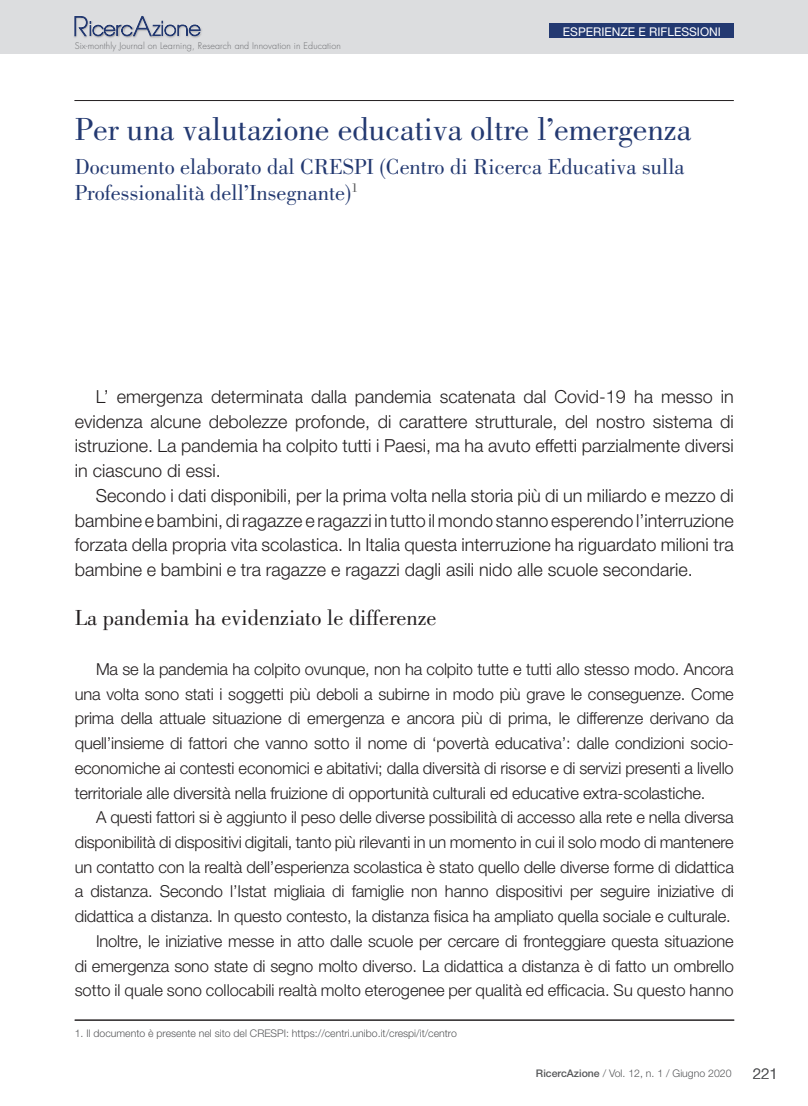
<style>
.page{position:relative;width:808px;height:1106px;background:#fff}
.page>*{position:absolute;margin:0;border:0;box-sizing:border-box;transform-origin:0 0}
.t1{font:33px "Bodoni";color:#233971}
.t2{font:22.5px/25.5px "Bodoni";color:#233971}
.t3{font:22.5px "Bodoni";color:#231f20}
.t4{font:300 18px/24.8px "Helvetica Neue LT";color:#231f20;text-align:justify}
.t5{font:300 16.5px/24.8px "Helvetica Neue LT";letter-spacing:-.01em;color:#231f20;text-align:justify}
.t6{font:300 15px "Helvetica Neue CE";color:#57585a}
.t7{font:12px "Helvetica Neue";color:#fff}
.t8{font:300 10.5px "Helvetica Neue CE";color:#57585a}
.t9{font:300 9px "Futura";letter-spacing:.01em;color:#6c6d70}
.s1{font-weight:500}
</style>
<div class="page">
<div style="left:0;top:0;width:808px;height:54px;background:#dcdddf"></div>
<div style="left:73px;top:15px;width:17px;height:24px;background:#231f20;opacity:.3"></div>
<div style="left:87px;top:18px;width:47px;height:19px;background:#d6d7d9"></div>
<div style="left:88px;top:20px;width:47px;height:19px;background:#231f20;opacity:.5"></div>
<div style="left:131px;top:15px;width:23px;height:24px;background:#231f20;opacity:.3"></div>
<div style="left:150px;top:18px;width:52px;height:19px;background:#dcdddf"></div>
<div style="left:151px;top:20px;width:52px;height:19px;background:#231f20;opacity:.3"></div>
<svg style="left:74px;top:16px;width:126px;height:20px"></svg>
<div style="left:550px;top:24px;width:184px;height:14px;background:#233971"></div>
<hr style="left:75px;top:1019px;width:659px;height:1px;background:#231f20">
<hr style="left:74px;top:100px;width:660px;height:1px;background:#231f20">
<p class="t9" style="left:75px;top:40px;width:268px">Six-monthly Journal on Learning, Research and Innovation in Education</p>
<p class="t7" style="left:563px;top:24px;width:159px">ESPERIENZE E RIFLESSIONI</p>
<p class="t7" style="left:671px;top:24px;width:62px">RICERCHE</p>
<h1 class="t1" style="left:75px;top:111px;width:618px">Per una valutazione educativa oltre l’emergenza</h1>
<h2 class="t2" style="left:75px;top:154px;width:611px">Documento elaborato dal CRESPI (Centro di Ricerca Educativa sulla<br>Professionalità dell’Insegnante)<sup>1</sup></h2>
<p class="t4" style="left:75px;top:383px;width:661px;text-indent:21px">L’ emergenza determinata dalla pandemia scatenata dal Covid-19 ha messo in evidenza alcune debolezze profonde, di carattere strutturale, del nostro sistema di istruzione. La pandemia ha colpito tutti i Paesi, ma ha avuto effetti parzialmente diversi in ciascuno di essi.</p>
<p class="t4" style="left:75px;top:482px;width:661px;text-indent:21px">Secondo i dati disponibili, per la prima volta nella storia più di un miliardo e mezzo di bambine e bambini, di ragazze e ragazzi in tutto il mondo stanno esperendo l’interruzione forzata della propria vita scolastica. In Italia questa interruzione ha riguardato milioni tra bambine e bambini e tra ragazze e ragazzi dagli asili nido alle scuole secondarie.</p>
<h2 class="t3" style="left:75px;top:605px;width:363px">La pandemia ha evidenziato le differenze</h2>
<p class="t5" style="left:75px;top:656px;width:661px;text-indent:21px">Ma se la pandemia ha colpito ovunque, non ha colpito tutte e tutti allo stesso modo. Ancora una volta sono stati i soggetti più deboli a subirne in modo più grave le conseguenze. Come prima della attuale situazione di emergenza e ancora più di prima, le differenze derivano da quell’insieme di fattori che vanno sotto il nome di ‘povertà educativa’: dalle condizioni socio&shy;economiche ai contesti economici e abitativi; dalla diversità di risorse e di servizi presenti a livello territoriale alle diversità nella fruizione di opportunità culturali ed educative extra-scolastiche.</p>
<p class="t5" style="left:75px;top:804px;width:661px;text-align:right">A questi fattori si è aggiunto il peso delle diverse possibilità di accesso alla rete e nella diversa disponibilità di dispositivi digitali, tanto più rilevanti in un momento in cui il solo modo di mantenere un contatto con la realtà dell’esperienza scolastica è stato quello delle diverse forme di didattica a distanza. Secondo l’Istat migliaia di famiglie non hanno dispositivi per seguire iniziative di didattica a distanza. In questo contesto, la distanza fisica ha ampliato quella sociale e culturale.<br>Inoltre, le iniziative messe in atto dalle scuole per cercare di fronteggiare questa situazione<br>di emergenza sono state di segno molto diverso. La didattica a distanza è di fatto un ombrello sotto il quale sono collocabili realtà molto eterogenee per qualità ed efficacia. Su questo hanno</p>
<p class="t8" style="left:75px;top:1026px;width:384px">1. Il documento è presente nel sito del CRESPI: https://centri.unibo.it/crespi/it/centro</p>
<p class="t8" style="left:536px;top:1067px;width:197px"><span class="s1">RicercAzione</span> / Vol. 12, n. 1 / Giugno 2020</p>
<p class="t6" style="left:753px;top:1064px;width:27px">221</p>
</div>
